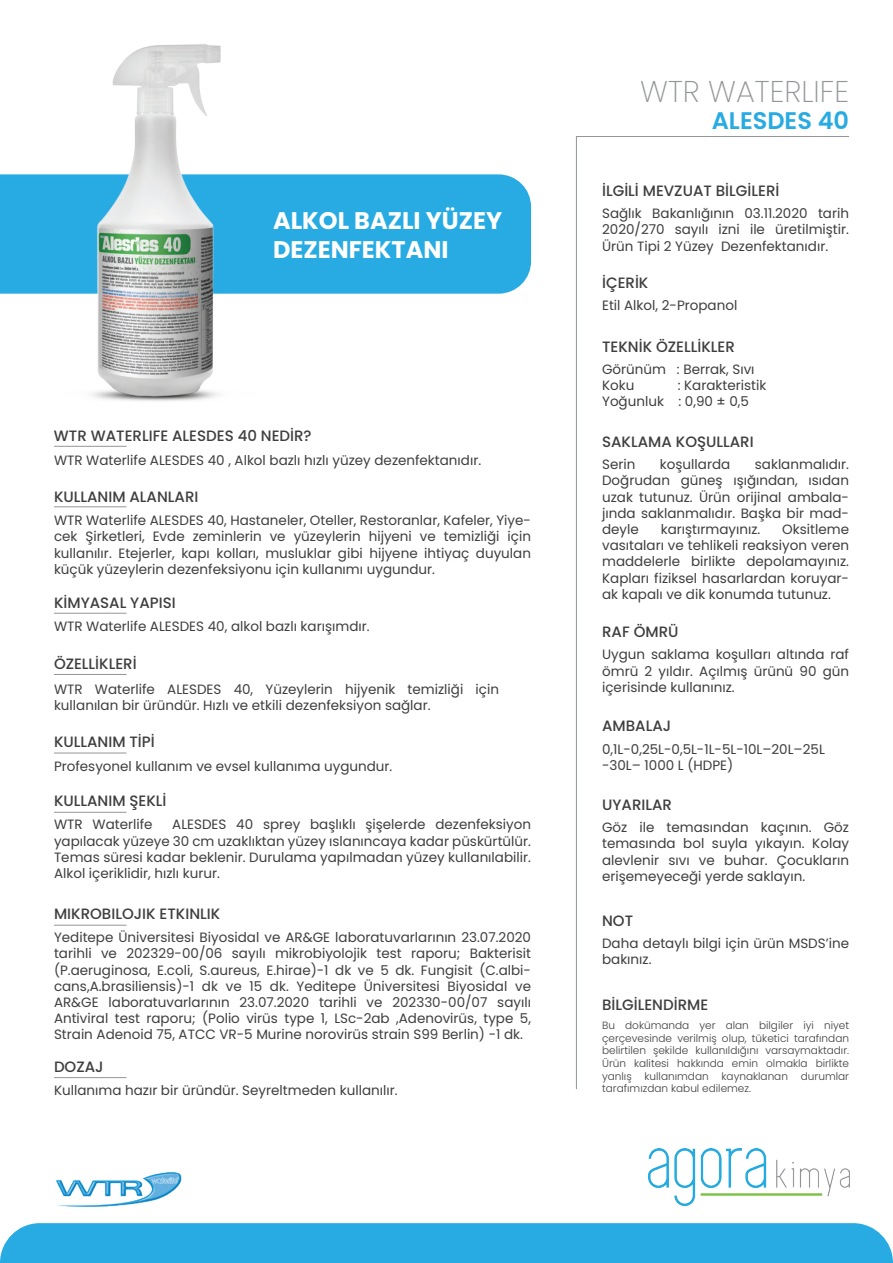
<style>
.page{position:relative;width:893px;height:1263px;background:#fff}
.page>*{position:absolute;margin:0;border:0;box-sizing:border-box;transform-origin:0 0}
.t1{font:200 30px "Poppins";color:#939698}
.t2{font:700 24px/28.8px "Poppins";color:#fff}
.t3{font:600 24px "Poppins";color:#27abe2}
.t4{font:500 15px "Poppins";color:#3e3e3f}
.t5{font:13.5px/16.2px "Poppins";color:#3e3e3f;text-align:justify}
.t6{font:300 10.5px/12.6px "Poppins";color:#3e3e3f;text-align:justify}
</style>
<div class="page">
<div style="left:305px;top:174px;width:226px;height:120px;background:#27abe2"></div>
<img style="left:649px;top:1149px;width:200px;height:56px">
<svg style="left:576px;top:136px;width:273px;height:954px"></svg>
<hr style="left:54px;top:506px;width:72px;height:1px;background:#939698">
<hr style="left:54px;top:613px;width:72px;height:1px;background:#939698">
<hr style="left:54px;top:674px;width:72px;height:1px;background:#939698">
<hr style="left:54px;top:753px;width:72px;height:1px;background:#939698">
<hr style="left:54px;top:1077px;width:72px;height:1px;background:#939698">
<hr style="left:54px;top:812px;width:72px;height:1px;background:#939698">
<hr style="left:54px;top:925px;width:72px;height:1px;background:#939698">
<div style="left:0;top:1223px;width:893px;height:40px;background:#27abe2"></div>
<img style="left:0;top:44px;width:305px;height:403px">
<img style="left:55px;top:1172px;width:127px;height:35px">
<svg style="left:151px;top:1177px;width:28px;height:7px"></svg>
<h2 class="t2" style="left:273px;top:206px;width:231px">ALKOL BAZLI YÜZEY<br>DEZENFEKTANI</h2>
<p class="t4" style="left:54px;top:427px;width:259px">WTR WATERLIFE ALESDES 40 NEDİR?</p>
<p class="t5" style="left:54px;top:452px;width:429px">WTR Waterlife ALESDES 40 , Alkol bazlı hızlı yüzey dezenfektanıdır.</p>
<p class="t4" style="left:54px;top:488px;width:146px">KULLANIM ALANLARI</p>
<p class="t5" style="left:54px;top:512px;width:479px">WTR Waterlife ALESDES 40, Hastaneler, Oteller, Restoranlar, Kafeler, Yiye&shy;cek Şirketleri, Evde zeminlerin ve yüzeylerin hijyeni ve temizliği için kullanılır. Etejerler, kapı kolları, musluklar gibi hijyene ihtiyaç duyulan küçük yüzeylerin dezenfeksiyonu için kullanımı uygundur.</p>
<p class="t4" style="left:54px;top:594px;width:123px">KİMYASAL YAPISI</p>
<p class="t5" style="left:54px;top:619px;width:317px">WTR Waterlife ALESDES 40, alkol bazlı karışımdır.</p>
<p class="t4" style="left:54px;top:655px;width:84px">ÖZELLİKLERİ</p>
<p class="t5" style="left:54px;top:681px;width:447px">WTR Waterlife ALESDES 40, Yüzeylerin hijyenik temizliği için kullanılan bir üründür. Hızlı ve etkili dezenfeksiyon sağlar.</p>
<p class="t4" style="left:54px;top:733px;width:102px">KULLANIM TİPİ</p>
<p class="t5" style="left:54px;top:758px;width:340px">Profesyonel kullanım ve evsel kullanıma uygundur.</p>
<p class="t4" style="left:54px;top:792px;width:114px">KULLANIM ŞEKLİ</p>
<p class="t5" style="left:54px;top:816px;width:100px">WTR Waterlife</p>
<p class="t5" style="left:54px;top:816px;width:479px;text-indent:118px">ALESDES 40 sprey başlıklı şişelerde dezenfeksiyon yapılacak yüzeye 30 cm uzaklıktan yüzey ıslanıncaya kadar püskürtülür.<br>Temas süresi kadar beklenir. Durulama yapılmadan yüzey kullanılabilir.<br>Alkol içeriklidir, hızlı kurur.</p>
<p class="t4" style="left:54px;top:905px;width:168px">MIKROBILOJIK ETKINLIK</p>
<p class="t5" style="left:54px;top:929px;width:479px">Yeditepe Üniversitesi Biyosidal ve AR&amp;GE laboratuvarlarının 23.07.2020 tarihli ve 202329-00/06 sayılı mikrobiyolojik test raporu; Bakterisit (P.aeruginosa, E.coli, S.aureus, E.hirae)-1 dk ve 5 dk. Fungisit (C.albi&shy;cans,A.brasiliensis)-1 dk ve 15 dk. Yeditepe Üniversitesi Biyosidal ve AR&amp;GE laboratuvarlarının 23.07.2020 tarihli ve 202330-00/07 sayılı Antiviral test raporu; (Polio virüs type 1, LSc-2ab ,Adenovirüs, type 5, Strain Adenoid 75, ATCC VR-5 Murine norovirüs strain S99 Berlin) -1 dk.</p>
<p class="t4" style="left:54px;top:1058px;width:51px">DOZAJ</p>
<p class="t5" style="left:54px;top:1082px;width:345px">Kullanıma hazır bir üründür. Seyreltmeden kullanılır.</p>
<h1 class="t1" style="left:640px;top:74px;width:210px">WTR WATERLIFE</h1>
<h2 class="t3" style="left:712px;top:107px;width:139px">ALESDES 40</h2>
<p class="t4" style="left:602px;top:182px;width:179px">İLGİLİ MEVZUAT BİLGİLERİ</p>
<p class="t5" style="left:602px;top:205px;width:248px">Sağlık Bakanlığının 03.11.2020 tarih 2020/270 sayılı izni ile üretilmiştir.<br>Ürün Tipi 2 Yüzey Dezenfektanıdır.</p>
<p class="t4" style="left:602px;top:274px;width:48px">İÇERİK</p>
<p class="t5" style="left:602px;top:298px;width:137px">Etil Alkol, 2-Propanol</p>
<p class="t4" style="left:602px;top:338px;width:134px">TEKNİK ÖZELLİKLER</p>
<p class="t5" style="left:602px;top:361px;width:154px">Görünüm : Berrak, Sıvı<br>Koku</p>
<p class="t5" style="left:602px;top:377px;width:166px;text-indent:76px">: Karakteristik<br>Yoğunluk : 0,90 ± 0,5</p>
<p class="t4" style="left:602px;top:433px;width:153px">SAKLAMA KOŞULLARI</p>
<p class="t5" style="left:602px;top:456px;width:35px">Serin</p>
<p class="t5" style="left:660px;top:456px;width:72px">koşullarda</p>
<p class="t5" style="left:602px;top:456px;width:248px;text-indent:153px">saklanmalıdır.<br>Doğrudan güneş ışığından, ısıdan uzak tutunuz. Ürün orijinal ambala&shy;jında saklanmalıdır. Başka bir mad&shy;deyle</p>
<p class="t5" style="left:602px;top:521px;width:248px;text-indent:180px">Oksitleme vasıtaları ve tehlikeli reaksiyon veren maddelerle birlikte depolamayınız.<br>Kapları fiziksel hasarlardan koruyar&shy;ak kapalı ve dik konumda tutunuz.</p>
<p class="t4" style="left:602px;top:623px;width:78px">RAF ÖMRÜ</p>
<p class="t5" style="left:602px;top:646px;width:248px">Uygun saklama koşulları altında raf ömrü 2 yıldır. Açılmış ürünü 90 gün içerisinde kullanınız.</p>
<p class="t4" style="left:602px;top:717px;width:71px">AMBALAJ</p>
<p class="t5" style="left:602px;top:741px;width:224px">0,1L-0,25L-0,5L-1L-5L-10L–20L–25L -30L– 1000 L (HDPE)</p>
<p class="t4" style="left:602px;top:796px;width:71px">UYARILAR</p>
<p class="t5" style="left:602px;top:819px;width:248px">Göz ile temasından kaçının. Göz temasında bol suyla yıkayın. Kolay alevlenir sıvı ve buhar. Çocukların erişemeyeceği yerde saklayın.</p>
<p class="t4" style="left:602px;top:912px;width:33px">NOT</p>
<p class="t5" style="left:602px;top:935px;width:248px">Daha detaylı bilgi için ürün MSDS’ine bakınız.</p>
<p class="t4" style="left:602px;top:995px;width:108px">BİLGİLENDİRME</p>
<p class="t6" style="left:602px;top:1019px;width:248px">Bu dokümanda yer alan bilgiler iyi niyet çerçevesinde verilmiş olup, tüketici tarafından belirtilen şekilde kullanıldığını varsaymaktadır.<br>Ürün kalitesi hakkında emin olmakla birlikte yanlış kullanımdan kaynaklanan durumlar tarafımızdan kabul edilemez.</p>
<p class="t5" style="left:661px;top:521px;width:101px">karıştırmayınız.</p>
</div>
